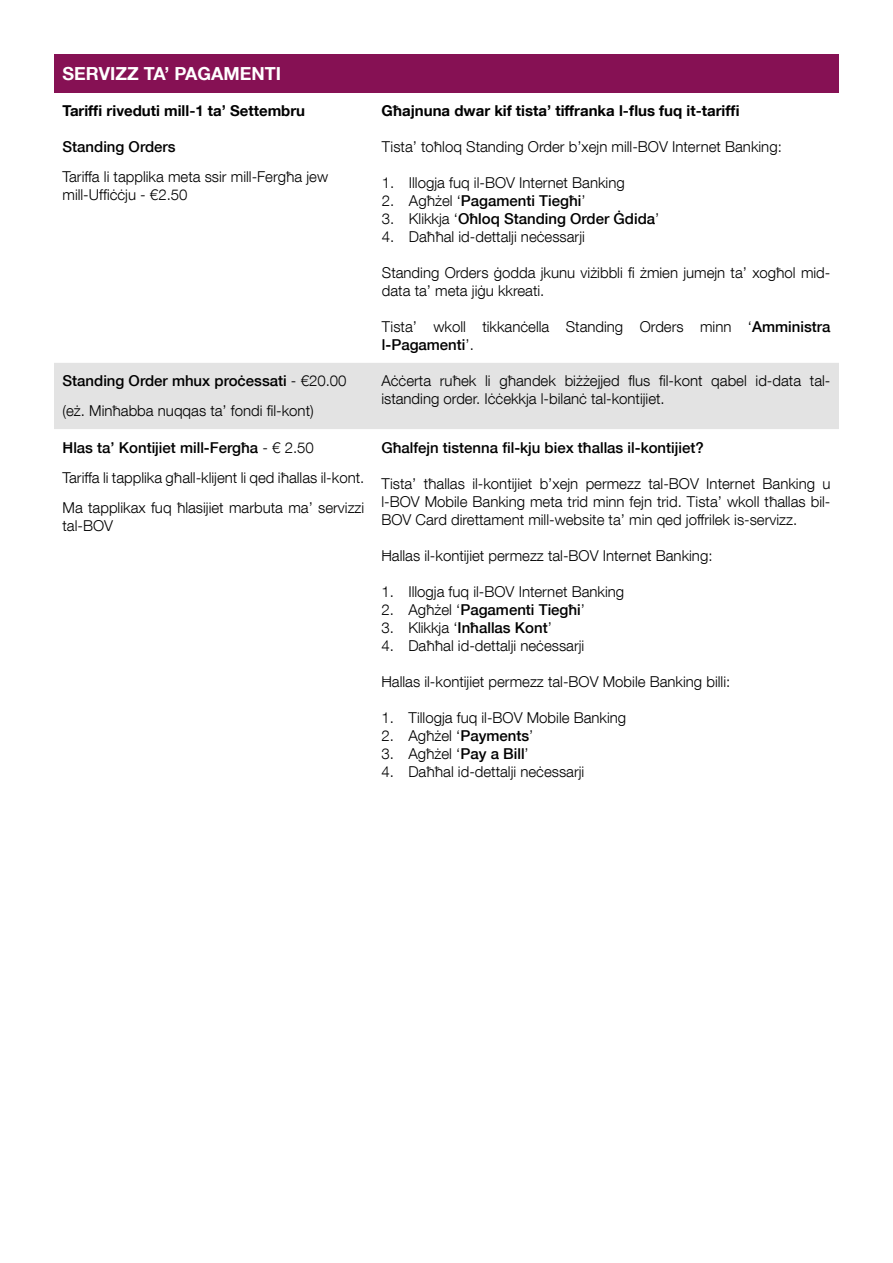
<style>
.page{position:relative;width:893px;height:1263px;background:#fff}
.page>*{position:absolute;margin:0;border:0;box-sizing:border-box;transform-origin:0 0}
.t1{font:700 18px "Helvetica Neue LT Com";color:#fff}
.List_Paragraph{font:300 15px/18px "Helvetica Neue LT Com";color:#000}
.List_Paragraph-2{font:500 15px "Helvetica Neue LT Com";color:#000}
.t2{font:700 15px "Helvetica Neue LT Com";color:#000}
.s1{font-weight:300}
.s2{font-weight:500}
</style>
<div class="page">
<div style="left:54px;top:54px;width:785px;height:38px;background:#861154"></div>
<div style="left:54px;top:363px;width:785px;height:66px;background:#e3e3e3"></div>
<p class="t1" style="left:63px;top:62px;width:220px">SERVIZZ TA’ PAGAMENTI</p>
<p class="t2" style="left:63px;top:101px;width:244px">Tariffi riveduti mill-1 ta’ Settembru</p>
<p class="t2" style="left:381px;top:101px;width:360px">Għajnuna dwar kif tista’ tiffranka l-flus fuq it-tariffi</p>
<p class="List_Paragraph-2" style="left:63px;top:138px;width:115px">Standing Orders</p>
<p class="List_Paragraph" style="left:63px;top:167px;width:267px">Tariffa li tapplika meta ssir mill-Fergħa jew mill-Uffiċċju - €2.50</p>
<p class="List_Paragraph" style="left:382px;top:137px;width:401px">Tista’ toħloq Standing Order b’xejn mill-BOV Internet Banking:</p>
<p class="List_Paragraph" style="left:382px;top:173px;width:244px">1. Illogja fuq il-BOV Internet Banking</p>
<p class="List_Paragraph-2" style="left:382px;top:192px;width:205px"><span class="s1">2. Agħżel ‘</span>Pagamenti Tiegħi<span class="s1">’</span></p>
<p class="List_Paragraph-2" style="left:382px;top:210px;width:279px"><span class="s1">3. Klikkja ‘</span>Oħloq Standing Order Ġdida<span class="s1">’</span></p>
<p class="List_Paragraph" style="left:382px;top:227px;width:204px">4. Daħħal id-dettalji neċessarji</p>
<p class="List_Paragraph" style="left:382px;top:263px;width:450px">Standing Orders ġodda jkunu viżibbli fi żmien jumejn ta’ xogħol mid&shy;data ta’ meta jiġu kkreati.</p>
<p class="List_Paragraph" style="left:382px;top:317px;width:450px">Tista’ wkoll tikkanċella Standing Orders minn ‘<span class="s2">Amministra l-Pagamenti</span>’.</p>
<p class="List_Paragraph-2" style="left:63px;top:372px;width:286px">Standing Order mhux proċessati <span class="s1">- €20.00</span></p>
<p class="List_Paragraph" style="left:63px;top:402px;width:253px">(eż. Minħabba nuqqas ta’ fondi fil-kont)</p>
<p class="List_Paragraph-2" style="left:63px;top:438px;width:253px">Ħlas ta’ Kontijiet mill-Fergħa <span class="s1">- € 2.50</span></p>
<p class="List_Paragraph" style="left:63px;top:468px;width:303px">Tariffa li tapplika għall-klijent li qed iħallas il-kont.</p>
<p class="List_Paragraph" style="left:63px;top:498px;width:303px">Ma tapplikax fuq ħlasijiet marbuta ma’ servizzi tal-BOV</p>
<p class="List_Paragraph" style="left:381px;top:372px;width:451px">Aċċerta ruħek li għandek biżżejjed flus fil-kont qabel id-data tal&shy;istanding order. Iċċekkja l-bilanċ tal-kontijiet.</p>
<p class="List_Paragraph-2" style="left:381px;top:438px;width:324px">Għalfejn tistenna fil-kju biex tħallas il-kontijiet?</p>
<p class="List_Paragraph" style="left:381px;top:474px;width:451px;text-align:justify">Tista’ tħallas il-kontijiet b’xejn permezz tal-BOV Internet Banking u l-BOV Mobile Banking meta trid minn fejn trid. Tista’ wkoll tħallas bil-BOV Card direttament mill-website ta’ min qed joffrilek is-servizz.</p>
<p class="List_Paragraph" style="left:381px;top:546px;width:333px">Ħallas il-kontijiet permezz tal-BOV Internet Banking:</p>
<p class="List_Paragraph" style="left:381px;top:582px;width:244px">1. Illogja fuq il-BOV Internet Banking</p>
<p class="List_Paragraph-2" style="left:381px;top:600px;width:205px"><span class="s1">2. Agħżel ‘</span>Pagamenti Tiegħi<span class="s1">’</span></p>
<p class="List_Paragraph-2" style="left:381px;top:618px;width:172px"><span class="s1">3. Klikkja ‘</span>Inħallas Kont<span class="s1">’</span></p>
<p class="List_Paragraph" style="left:381px;top:636px;width:204px">4. Daħħal id-dettalji neċessarji</p>
<p class="List_Paragraph" style="left:381px;top:672px;width:350px">Ħallas il-kontijiet permezz tal-BOV Mobile Banking billi:</p>
<p class="List_Paragraph" style="left:381px;top:708px;width:246px">1. Tillogja fuq il-BOV Mobile Banking</p>
<p class="List_Paragraph" style="left:381px;top:726px;width:154px">2. Agħżel ‘<span class="s2">Payments</span>’</p>
<p class="List_Paragraph" style="left:381px;top:744px;width:149px">3. Agħżel ‘<span class="s2">Pay a Bill</span>’</p>
<p class="List_Paragraph" style="left:381px;top:762px;width:204px">4. Daħħal id-dettalji neċessarji</p>
</div>
